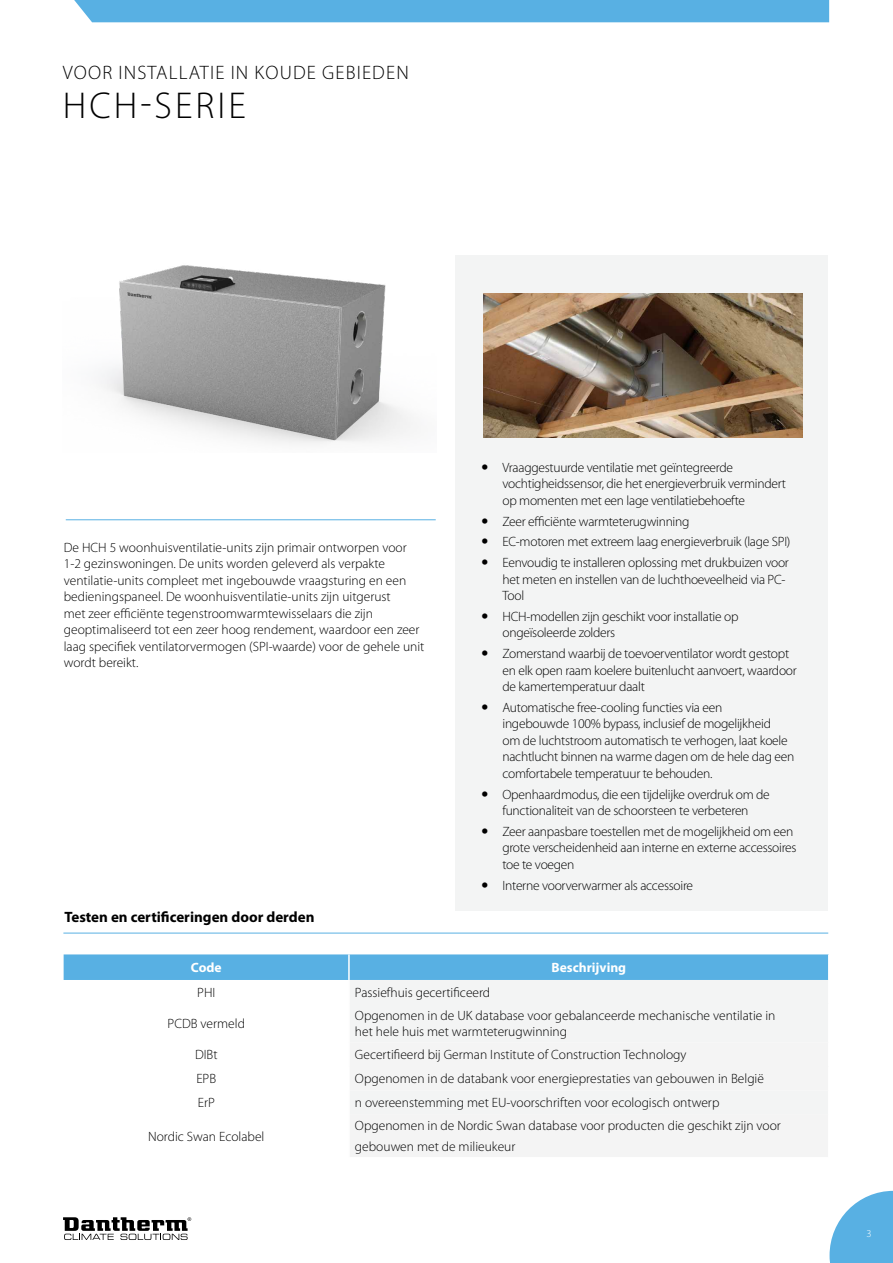
<style>
.page{position:relative;width:893px;height:1263px;background:#fff}
.page>*{position:absolute;margin:0;border:0;box-sizing:border-box;transform-origin:0 0}
.t1{font:300 37.5px "Myriad Pro";letter-spacing:.08em;color:#000}
.t2{font:300 19.5px "Myriad Pro";letter-spacing:.06em;color:#000}
.t3{font:700 15px "Myriad Pro";color:#000}
.t4{font:300 13.5px/16.5px "Myriad Pro";letter-spacing:-.02em;color:#000}
.t5{font:300 13.5px/16.5px "Myriad Pro";color:#000}
.t6{font:700 13.5px "Myriad Pro";color:#fff}
.t7{font:300 10.5px "Myriad Pro";color:#fff}
</style>
<div class="page">
<img style="left:100px;top:265px;width:313px;height:179px">
<div style="left:455px;top:255px;width:373px;height:655px;background:#f3f4f4"></div>
<hr style="left:66px;top:519px;width:370px;height:1px;background:#58b0e3">
<img style="left:484px;top:294px;width:318px;height:144px">
<div style="left:64px;top:954px;width:764px;height:26px;background:#58b0e3"></div>
<div style="left:350px;top:980px;width:478px;height:62px;background:#f3f4f4"></div>
<div style="left:350px;top:1043px;width:478px;height:114px;background:#f4f4f4"></div>
<div style="left:349px;top:1066px;width:480px;height:24px;background:#f4f4f4"></div>
<hr style="left:348px;top:954px;width:2px;height:26px;background:#fff">
<hr style="left:348px;top:1066px;width:2px;height:24px;background:#fff">
<hr style="left:828px;top:1066px;width:2px;height:24px;background:#fff">
<hr style="left:63px;top:933px;width:765px;height:1px;background:#58b0e3">
<svg style="left:829px;top:1191px;width:64px;height:72px"></svg>
<div style="left:74px;top:0;width:755px;height:22px;background:#58b0e3"></div>
<svg style="left:64px;top:1217px;width:127px;height:23px"></svg>
<h2 class="t2" style="left:63px;top:60px;width:348px">VOOR INSTALLATIE IN KOUDE GEBIEDEN</h2>
<h1 class="t1" style="left:63px;top:83px;width:184px">HCH-SERIE</h1>
<p class="t5" style="left:64px;top:539px;width:362px">De HCH 5 woonhuisventilatie-units zijn primair ontworpen voor 1-2 gezinswoningen. De units worden geleverd als verpakte ventilatie-units compleet met ingebouwde vraagsturing en een bedieningspaneel. De woonhuisventilatie-units zijn uitgerust<br>met zeer efficiënte tegenstroomwarmtewisselaars die zijn geoptimaliseerd tot een zeer hoog rendement, waardoor een zeer laag specifiek ventilatorvermogen (SPI-waarde) voor de gehele unit wordt bereikt.</p>
<p class="t3" style="left:64px;top:907px;width:252px">Testen en certificeringen door derden</p>
<p class="t4" style="left:502px;top:459px;width:285px">Vraaggestuurde ventilatie met geïntegreerde vochtigheidssensor, die het energieverbruik vermindert op momenten met een lage ventilatiebehoefte</p>
<p class="t4" style="left:502px;top:511px;width:290px;line-height:20.7px">Zeer efficiënte warmteterugwinning<br>EC-motoren met extreem laag energieverbruik (lage SPI)<br>Eenvoudig te installeren oplossing met drukbuizen voor</p>
<p class="t4" style="left:502px;top:571px;width:285px">het meten en instellen van de luchthoeveelheid via PC-<br>Tool</p>
<p class="t4" style="left:502px;top:608px;width:238px">HCH-modellen zijn geschikt voor installatie op ongeïsoleerde zolders</p>
<p class="t4" style="left:502px;top:645px;width:296px">Zomerstand waarbij de toevoerventilator wordt gestopt en elk open raam koelere buitenlucht aanvoert, waardoor de kamertemperatuur daalt</p>
<p class="t4" style="left:502px;top:699px;width:293px">Automatische free-cooling functies via een<br>ingebouwde 100% bypass, inclusief de mogelijkheid<br>om de luchtstroom automatisch te verhogen, laat koele nachtlucht binnen na warme dagen om de hele dag een comfortabele temperatuur te behouden.</p>
<p class="t4" style="left:502px;top:786px;width:269px">Openhaardmodus, die een tijdelijke overdruk om de functionaliteit van de schoorsteen te verbeteren</p>
<p class="t4" style="left:502px;top:823px;width:296px">Zeer aanpasbare toestellen met de mogelijkheid om een grote verscheidenheid aan interne en externe accessoires toe te voegen</p>
<p class="t4" style="left:502px;top:877px;width:192px">Interne voorverwarmer als accessoire</p>
<p class="t6" style="left:191px;top:959px;width:32px">Code</p>
<p class="t6" style="left:552px;top:959px;width:76px">Beschrijving</p>
<p class="t4" style="left:197px;top:984px;width:20px">PHI</p>
<p class="t5" style="left:355px;top:984px;width:137px">Passiefhuis gecertificeerd</p>
<p class="t5" style="left:168px;top:1015px;width:79px">PCDB vermeld</p>
<p class="t5" style="left:355px;top:1007px;width:422px">Opgenomen in de UK database voor gebalanceerde mechanische ventilatie in het hele huis met warmteterugwinning</p>
<p class="t4" style="left:195px;top:1046px;width:24px">DIBt</p>
<p class="t5" style="left:355px;top:1046px;width:333px">Gecertifieerd bij German Institute of Construction Technology</p>
<p class="t4" style="left:196px;top:1070px;width:21px">EPB</p>
<p class="t5" style="left:355px;top:1070px;width:410px">Opgenomen in de databank voor energieprestaties van gebouwen in België</p>
<p class="t4" style="left:198px;top:1094px;width:19px">ErP</p>
<p class="t5" style="left:355px;top:1094px;width:366px">n overeenstemming met EU-voorschriften voor ecologisch ontwerp</p>
<p class="t5" style="left:148px;top:1128px;width:118px">Nordic Swan Ecolabel</p>
<p class="t5" style="left:355px;top:1115px;width:427px;line-height:20.7px">Opgenomen in de Nordic Swan database voor producten die geschikt zijn voor gebouwen met de milieukeur</p>
<p class="t7" style="left:867px;top:1227px;width:7px">3</p>
</div>
